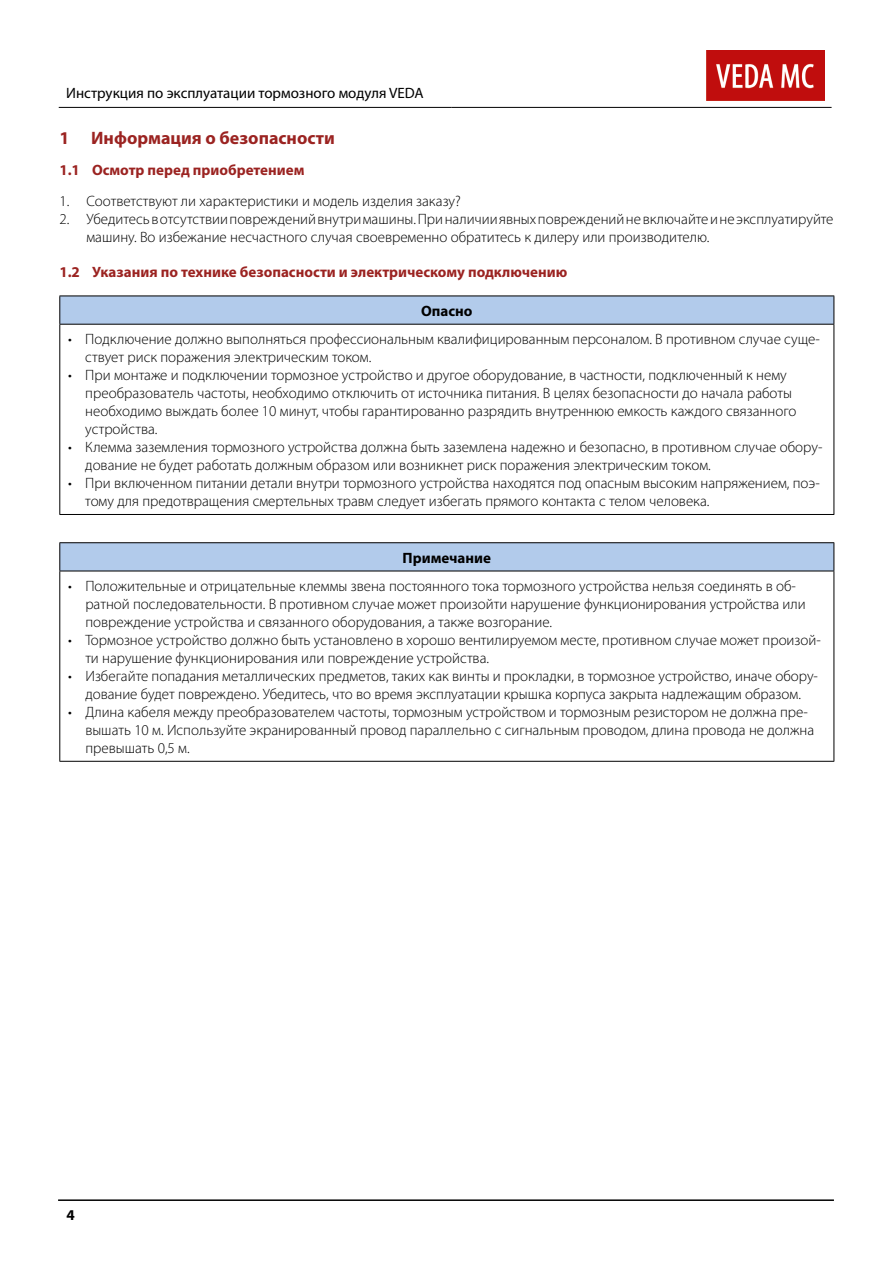
<style>
.page{position:relative;width:893px;height:1263px;background:#fff}
.page>*{position:absolute;margin:0;border:0;box-sizing:border-box;transform-origin:0 0}
.t1{font:700 18px "Myriad Pro";color:#9b2321}
.t2{font:300 15px/18px "Myriad Pro";color:#000}
.t3{font:700 15px "Myriad Pro";color:#9b2321}
.t4{font:15px "Myriad Pro";color:#000}
.t5{font:700 15px "Myriad Pro";color:#000}
</style>
<div class="page">
<hr style="left:59px;top:107px;width:392px;height:1px;background:#000">
<hr style="left:451px;top:107px;width:381px;height:1px;background:#000">
<hr style="left:58px;top:1199px;width:776px;height:2px;background:#000">
<svg style="left:60px;top:297px;width:773px;height:274px"></svg>
<hr style="left:59px;top:542px;width:775px;height:1px;background:#000">
<svg style="left:59px;top:543px;width:1px;height:28px"></svg>
<svg style="left:833px;top:543px;width:1px;height:28px"></svg>
<hr style="left:59px;top:571px;width:775px;height:1px;background:#000">
<hr style="left:59px;top:571px;width:1px;height:190px;background:#000">
<hr style="left:833px;top:571px;width:1px;height:190px;background:#000">
<hr style="left:59px;top:761px;width:775px;height:1px;background:#000">
<hr style="left:59px;top:296px;width:775px;height:1px;background:#000">
<svg style="left:59px;top:296px;width:1px;height:28px"></svg>
<svg style="left:833px;top:296px;width:1px;height:28px"></svg>
<hr style="left:59px;top:324px;width:775px;height:1px;background:#000">
<hr style="left:59px;top:325px;width:1px;height:189px;background:#000">
<hr style="left:833px;top:325px;width:1px;height:189px;background:#000">
<hr style="left:59px;top:514px;width:775px;height:1px;background:#000">
<img style="left:707px;top:50px;width:117px;height:51px">
<p class="t4" style="left:66px;top:84px;width:359px">Инструкция по эксплуатации тормозного модуля VEDA</p>
<p class="t1" style="left:59px;top:126px;width:277px">1 Информация о безопасности</p>
<p class="t3" style="left:59px;top:160px;width:247px">1.1 Осмотр перед приобретением</p>
<p class="t2" style="left:59px;top:192px;width:403px">1. Соответствуют ли характеристики и модель изделия заказу?</p>
<p class="t2" style="left:86px;top:210px;width:749px;text-indent:-27px">2. Убедитесь в отсутствии повреждений внутри машины. При наличии явных повреждений не включайте и не эксплуатируйте машину. Во избежание несчастного случая своевременно обратитесь к дилеру или производителю.</p>
<p class="t3" style="left:59px;top:262px;width:509px">1.2 Указания по технике безопасности и электрическому подключению</p>
<p class="t5" style="left:421px;top:301px;width:53px">Опасно</p>
<p class="t2" style="left:85px;top:330px;width:736px;text-indent:-17px">• Подключение должно выполняться профессиональным квалифицированным персоналом. В противном случае суще&shy;ствует риск поражения электрическим током.</p>
<p class="t2" style="left:85px;top:366px;width:713px;text-indent:-17px">• При монтаже и подключении тормозное устройство и другое оборудование, в частности, подключенный к нему преобразователь частоты, необходимо отключить от источника питания. В целях безопасности до начала работы необходимо выждать более 10 минут, чтобы гарантированно разрядить внутреннюю емкость каждого связанного устройства.</p>
<p class="t2" style="left:85px;top:438px;width:739px;text-indent:-17px">• Клемма заземления тормозного устройства должна быть заземлена надежно и безопасно, в противном случае обору&shy;дование не будет работать должным образом или возникнет риск поражения электрическим током.</p>
<p class="t2" style="left:85px;top:474px;width:736px;text-indent:-17px">• При включенном питании детали внутри тормозного устройства находятся под опасным высоким напряжением, поэ&shy;тому для предотвращения смертельных травм следует избегать прямого контакта с телом человека.</p>
<p class="t5" style="left:403px;top:548px;width:90px">Примечание</p>
<p class="t2" style="left:85px;top:577px;width:722px;text-indent:-17px">• Положительные и отрицательные клеммы звена постоянного тока тормозного устройства нельзя соединять в об&shy;ратной последовательности. В противном случае может произойти нарушение функционирования устройства или повреждение устройства и связанного оборудования, а также возгорание.</p>
<p class="t2" style="left:85px;top:631px;width:737px;text-indent:-17px">• Тормозное устройство должно быть установлено в хорошо вентилируемом месте, противном случае может произой&shy;ти нарушение функционирования или повреждение устройства.</p>
<p class="t2" style="left:68px;top:667px;width:751px;text-align:center">• Избегайте попадания металлических предметов, таких как винты и прокладки, в тормозное устройство, иначе обору&shy;дование будет повреждено. Убедитесь, что во время эксплуатации крышка корпуса закрыта надлежащим образом.</p>
<p class="t2" style="left:85px;top:703px;width:730px;text-indent:-17px">• Длина кабеля между преобразователем частоты, тормозным устройством и тормозным резистором не должна пре&shy;вышать 10 м. Используйте экранированный провод параллельно с сигнальным проводом, длина провода не должна превышать 0,5 м.</p>
<p class="t5" style="left:67px;top:1205px;width:10px">4</p>
</div>
